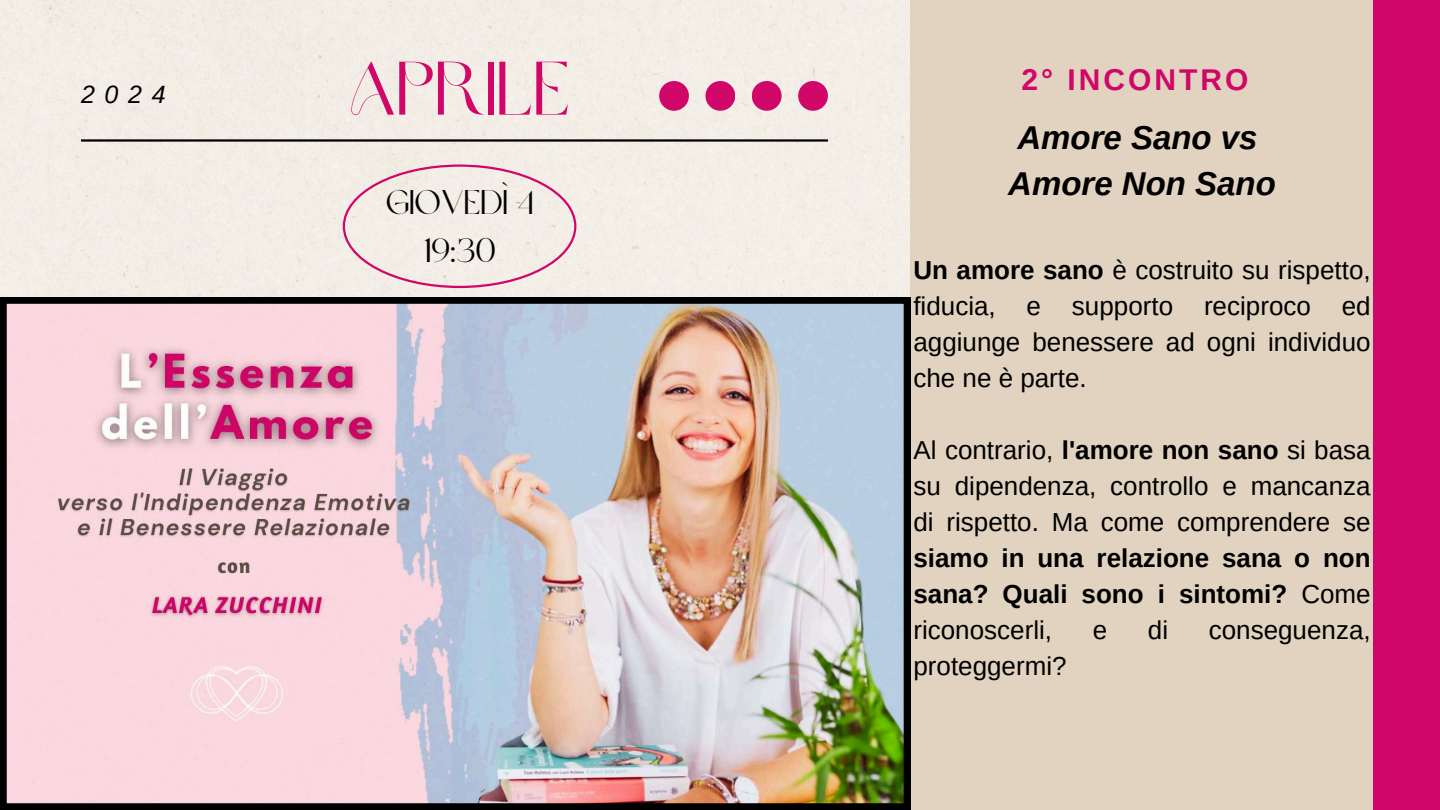
<style>
.page{position:relative;width:1440px;height:810px;background:#fff}
.page>*{position:absolute;margin:0;border:0;box-sizing:border-box;transform-origin:0 0}
.t1{font:75px "Brown Sugar";color:#d00768}
.t2{font:34px/47.2px "Brown Sugar";color:#000;text-align:center}
.t3{font:italic 700 33px/45.8px "Arimo";color:#000}
.t4{font:700 30px "Arimo";letter-spacing:.1em;color:#d00768}
.t5{font:26px/36px "Arimo";color:#000;text-align:justify}
.t6{font:700 26px/36px "Arimo";color:#000;text-align:justify}
.t7{font:italic 25px "Arimo";color:#000}
.s1{font-weight:700}
.s2{font-weight:400}
</style>
<div class="page">
<div style="left:0;top:0;width:910px;height:297px;background:#f2eee7"></div>
<div style="left:343px;top:164px;width:233px;height:124px;background:#f2eee7"></div>
<div style="left:910px;top:0;width:464px;height:810px;background:#e1d3bf"></div>
<hr style="left:81px;top:139px;width:747px;height:3px;background:#000">
<div style="left:798px;top:81px;width:30px;height:30px;background:#d00768;border-radius:50%"></div>
<div style="left:752px;top:81px;width:30px;height:30px;background:#d00768;border-radius:50%"></div>
<div style="left:705px;top:81px;width:30px;height:30px;background:#d00768;border-radius:50%"></div>
<div style="left:659px;top:81px;width:30px;height:30px;background:#d00768;border-radius:50%"></div>
<img style="left:0;top:297px;width:910px;height:513px">
<div style="left:1374px;top:0;width:66px;height:810px;background:#d00768"></div>
<p class="t7" style="left:81px;top:81px;width:86px">2024</p>
<h1 class="t1" style="left:349px;top:58px;width:223px">APRILE</h1>
<h2 class="t2" style="left:386px;top:182px;width:149px">GIOVEDÌ 4<br>19:30</h2>
<p class="t4" style="left:1021px;top:63px;width:228px">2° INCONTRO</p>
<p class="t3" style="left:1008px;top:115px;width:269px">Amore Sano vs<br>Amore Non Sano</p>
<p class="t5" style="left:913px;top:252px;width:459px"><span class="s1">Un amore sano</span> è costruito su rispetto, fiducia, e supporto reciproco ed aggiunge benessere ad ogni individuo che ne è parte.</p>
<p class="t5" style="left:913px;top:432px;width:459px">Al contrario, <span class="s1">l'amore non sano</span> si basa su dipendenza, controllo e mancanza di rispetto. Ma come comprendere se</p>
<p class="t6" style="left:913px;top:540px;width:459px">siamo in una relazione sana o non sana? Quali sono i sintomi? <span class="s2">Come riconoscerli,</span></p>
<p class="t5" style="left:1093px;top:612px;width:16px">e</p>
<p class="t5" style="left:1148px;top:612px;width:22px">di</p>
<p class="t5" style="left:1209px;top:612px;width:163px">conseguenza,</p>
<p class="t5" style="left:913px;top:648px;width:155px">proteggermi?</p>
</div>
